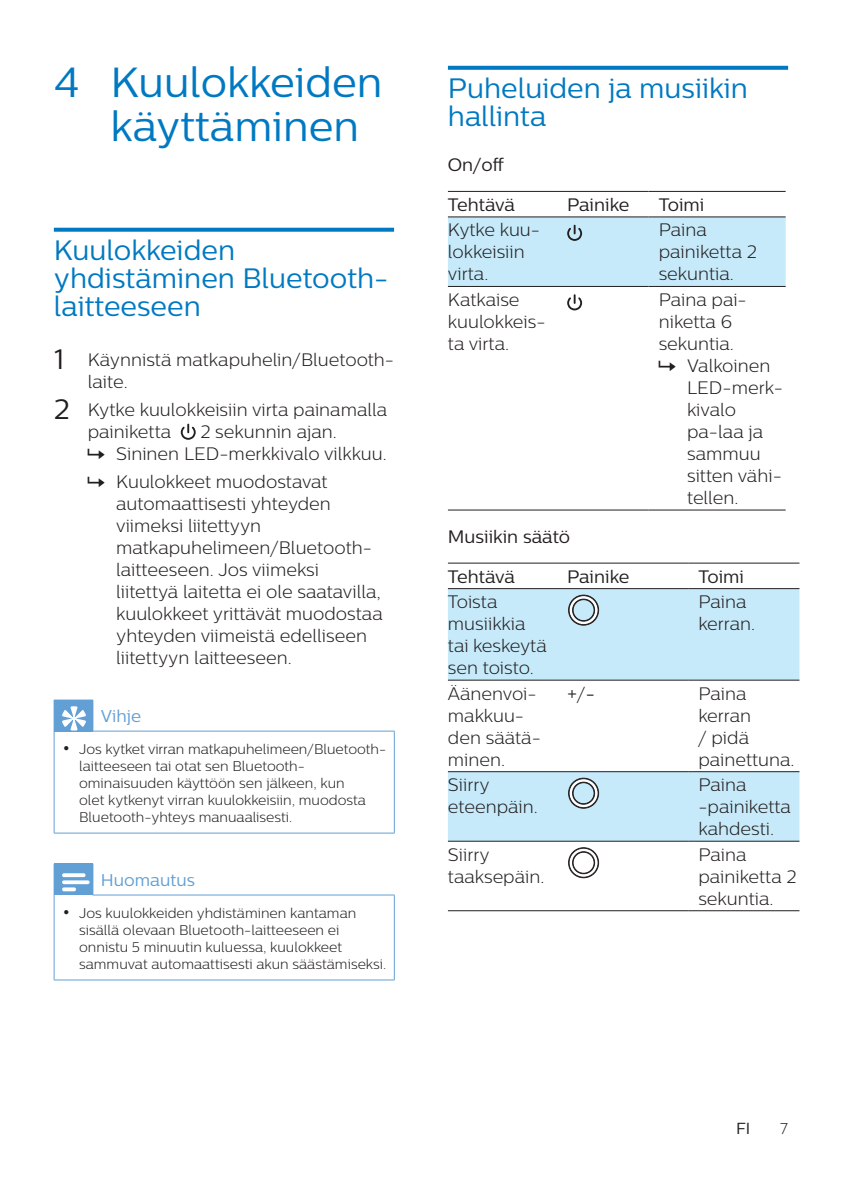
<style>
.page{position:relative;width:842px;height:1191px;background:#fff}
.page>*{position:absolute;margin:0;border:0;box-sizing:border-box;transform-origin:0 0}
.t1{font:42px/44px "Centrale Sans";color:#0079c2}
.heading2{font:28px/28px "Centrale Sans";color:#0079c2}
.Body_Text{font:300 18px/22px "Centrale Sans";color:#231f20}
.Body_Text-2{font:18px "Centrale Sans";color:#231f20}
.notes-caption-paragr{font:17px "Centrale Sans";color:#629fd5}
.tips-caption-paragra{font:17px "Centrale Sans";color:#629fd5}
.language_indication{font:16px "Centrale Sans";color:#231f20}
.t2{font:16px "Gill Sans Alt One WGL Light";color:#231f20}
.t3{font:300 14px/17px "Centrale Sans";color:#231f20}
.s1{font-weight:400;font-size:28px}
.s2{font-family:"Gill Sans Alt One WGL Light";font-weight:400;font-size:17px}
.s3{font-weight:300}
</style>
<div class="page">
<svg style="left:54px;top:228px;width:340px;height:4px"></svg>
<svg style="left:181px;top:423px;width:15px;height:17px"></svg>
<div style="left:54px;top:700px;width:39px;height:31px;background:#629fd5"></div>
<hr style="left:54px;top:731px;width:1px;height:102px;background:#629fd5">
<hr style="left:394px;top:731px;width:1px;height:102px;background:#629fd5">
<hr style="left:54px;top:832px;width:39px;height:1px;background:#629fd5">
<hr style="left:93px;top:832px;width:302px;height:1px;background:#629fd5">
<hr style="left:54px;top:699px;width:39px;height:1px;background:#629fd5">
<hr style="left:93px;top:700px;width:1px;height:31px;background:#629fd5">
<hr style="left:93px;top:731px;width:302px;height:1px;background:#629fd5">
<svg style="left:62px;top:706px;width:24px;height:24px"></svg>
<div style="left:54px;top:864px;width:39px;height:31px;background:#629fd5"></div>
<hr style="left:54px;top:895px;width:1px;height:84px;background:#629fd5">
<hr style="left:394px;top:895px;width:1px;height:84px;background:#629fd5">
<hr style="left:54px;top:979px;width:39px;height:1px;background:#629fd5">
<hr style="left:93px;top:979px;width:302px;height:1px;background:#629fd5">
<hr style="left:54px;top:863px;width:39px;height:1px;background:#629fd5">
<hr style="left:93px;top:864px;width:1px;height:30px;background:#629fd5">
<hr style="left:93px;top:894px;width:302px;height:1px;background:#629fd5">
<svg style="left:62px;top:873px;width:28px;height:18px"></svg>
<svg style="left:448px;top:66px;width:340px;height:4px"></svg>
<hr style="left:448px;top:191px;width:109px;height:1px;background:#231f20">
<hr style="left:557px;top:191px;width:91px;height:1px;background:#231f20">
<hr style="left:648px;top:191px;width:138px;height:1px;background:#231f20">
<hr style="left:448px;top:216px;width:109px;height:1px;background:#231f20">
<hr style="left:557px;top:216px;width:91px;height:1px;background:#231f20">
<hr style="left:648px;top:216px;width:138px;height:1px;background:#231f20">
<hr style="left:448px;top:286px;width:109px;height:1px;background:#231f20">
<hr style="left:557px;top:286px;width:91px;height:1px;background:#231f20">
<hr style="left:648px;top:286px;width:138px;height:1px;background:#231f20">
<hr style="left:448px;top:509px;width:109px;height:1px;background:#231f20">
<hr style="left:557px;top:509px;width:91px;height:1px;background:#231f20">
<hr style="left:648px;top:509px;width:138px;height:1px;background:#231f20">
<div style="left:448px;top:217px;width:338px;height:69px;background:#c6eafa"></div>
<svg style="left:567px;top:294px;width:15px;height:16px"></svg>
<svg style="left:448px;top:589px;width:351px;height:251px;fill:#c6eafa"></svg>
<hr style="left:448px;top:562px;width:109px;height:1px;background:#231f20">
<hr style="left:557px;top:562px;width:131px;height:1px;background:#231f20">
<hr style="left:688px;top:562px;width:111px;height:1px;background:#231f20">
<hr style="left:448px;top:588px;width:109px;height:1px;background:#231f20">
<hr style="left:557px;top:588px;width:131px;height:1px;background:#231f20">
<hr style="left:688px;top:588px;width:111px;height:1px;background:#231f20">
<hr style="left:448px;top:679px;width:109px;height:1px;background:#231f20">
<hr style="left:557px;top:679px;width:131px;height:1px;background:#231f20">
<hr style="left:688px;top:679px;width:111px;height:1px;background:#231f20">
<hr style="left:448px;top:771px;width:109px;height:1px;background:#231f20">
<hr style="left:557px;top:771px;width:131px;height:1px;background:#231f20">
<hr style="left:688px;top:771px;width:111px;height:1px;background:#231f20">
<hr style="left:448px;top:840px;width:109px;height:1px;background:#231f20">
<hr style="left:557px;top:840px;width:131px;height:1px;background:#231f20">
<hr style="left:688px;top:840px;width:111px;height:1px;background:#231f20">
<hr style="left:448px;top:910px;width:109px;height:1px;background:#231f20">
<hr style="left:557px;top:910px;width:131px;height:1px;background:#231f20">
<hr style="left:688px;top:910px;width:111px;height:1px;background:#231f20">
<svg style="left:567px;top:594px;width:33px;height:31px"></svg>
<svg style="left:567px;top:777px;width:33px;height:31px"></svg>
<svg style="left:568px;top:847px;width:32px;height:31px"></svg>
<p class="t1" style="left:111px;top:60px;width:273px;text-indent:-57px">4 Kuulokkeiden käyttäminen</p>
<p class="heading2" style="left:54px;top:236px;width:336px">Kuulokkeiden yhdistäminen Bluetooth&shy;laitteeseen</p>
<p class="Body_Text" style="left:88px;top:349px;width:308px;text-indent:-34px"><span class="s1">1</span> Käynnistä matkapuhelin/Bluetooth&shy;laite.</p>
<p class="Body_Text" style="left:88px;top:398px;width:301px;text-indent:-34px"><span class="s1">2</span> Kytke kuulokkeisiin virta painamalla painiketta</p>
<p class="Body_Text" style="left:200px;top:420px;width:138px">2 sekunnin ajan.</p>
<p class="Body_Text" style="left:116px;top:442px;width:272px">Sininen LED-merkkivalo vilkkuu.</p>
<p class="Body_Text" style="left:116px;top:470px;width:268px">Kuulokkeet muodostavat automaattisesti yhteyden viimeksi liitettyyn matkapuhelimeen/Bluetooth&shy;laitteeseen. Jos viimeksi liitettyä laitetta ei ole saatavilla, kuulokkeet yrittävät muodostaa yhteyden viimeistä edelliseen liitettyyn laitteeseen.</p>
<p class="tips-caption-paragra" style="left:101px;top:706px;width:42px">Vihje</p>
<p class="t3" style="left:79px;top:740px;width:309px;text-indent:-17px"><span class="s2">•</span> Jos kytket virran matkapuhelimeen/Bluetooth&shy;laitteeseen tai otat sen Bluetooth&shy;ominaisuuden käyttöön sen jälkeen, kun<br>olet kytkenyt virran kuulokkeisiin, muodosta Bluetooth-yhteys manuaalisesti.</p>
<p class="notes-caption-paragr" style="left:101px;top:870px;width:95px">Huomautus</p>
<p class="t3" style="left:79px;top:904px;width:309px;text-indent:-17px"><span class="s2">•</span> Jos kuulokkeiden yhdistäminen kantaman sisällä olevaan Bluetooth-laitteeseen ei onnistu 5 minuutin kuluessa, kuulokkeet sammuvat automaattisesti akun säästämiseksi.</p>
<p class="heading2" style="left:448px;top:74px;width:302px">Puheluiden ja musiikin hallinta</p>
<p class="Body_Text-2" style="left:448px;top:154px;width:58px">On/off</p>
<p class="Body_Text-2" style="left:448px;top:194px;width:68px">Tehtävä</p>
<p class="Body_Text-2" style="left:567px;top:194px;width:64px">Painike</p>
<p class="Body_Text-2" style="left:659px;top:194px;width:47px">Toimi</p>
<p class="Body_Text" style="left:448px;top:219px;width:94px">Kytke kuu&shy;lokkeisiin virta.</p>
<p class="Body_Text" style="left:659px;top:219px;width:100px">Paina painiketta 2 sekuntia.</p>
<p class="Body_Text" style="left:448px;top:288px;width:99px">Katkaise kuulokkeis&shy;ta virta.</p>
<p class="Body_Text" style="left:659px;top:288px;width:90px">Paina pai&shy;niketta 6 sekuntia.</p>
<p class="Body_Text" style="left:687px;top:354px;width:97px">Valkoinen<br>LED-merk&shy;kivalo pa-laa ja sammuu sitten vähi&shy;tellen.</p>
<p class="Body_Text-2" style="left:448px;top:526px;width:124px">Musiikin säätö</p>
<p class="Body_Text-2" style="left:448px;top:566px;width:68px">Tehtävä</p>
<p class="Body_Text-2" style="left:567px;top:566px;width:64px">Painike</p>
<p class="Body_Text-2" style="left:698px;top:566px;width:47px">Toimi</p>
<p class="Body_Text" style="left:448px;top:590px;width:100px">Toista musiikkia tai keskeytä sen toisto.</p>
<p class="Body_Text" style="left:698px;top:590px;width:58px">Paina kerran.</p>
<p class="Body_Text" style="left:448px;top:682px;width:95px">Äänenvoi&shy;makkuu&shy;den säätä&shy;minen.</p>
<p class="Body_Text-2" style="left:567px;top:683px;width:29px">+<span class="s3">/</span>-</p>
<p class="Body_Text" style="left:698px;top:682px;width:98px">Paina kerran<br>/ pidä painettuna.</p>
<p class="Body_Text" style="left:448px;top:773px;width:91px">Siirry eteenpäin.</p>
<p class="Body_Text" style="left:698px;top:773px;width:94px">Paina -painiketta kahdesti.</p>
<p class="Body_Text" style="left:448px;top:843px;width:98px">Siirry taaksepäin.</p>
<p class="Body_Text" style="left:698px;top:843px;width:100px">Paina painiketta 2 sekuntia.</p>
<p class="language_indication" style="left:736px;top:1119px;width:16px">FI</p>
<p class="t2" style="left:780px;top:1118px;width:9px">7</p>
</div>
